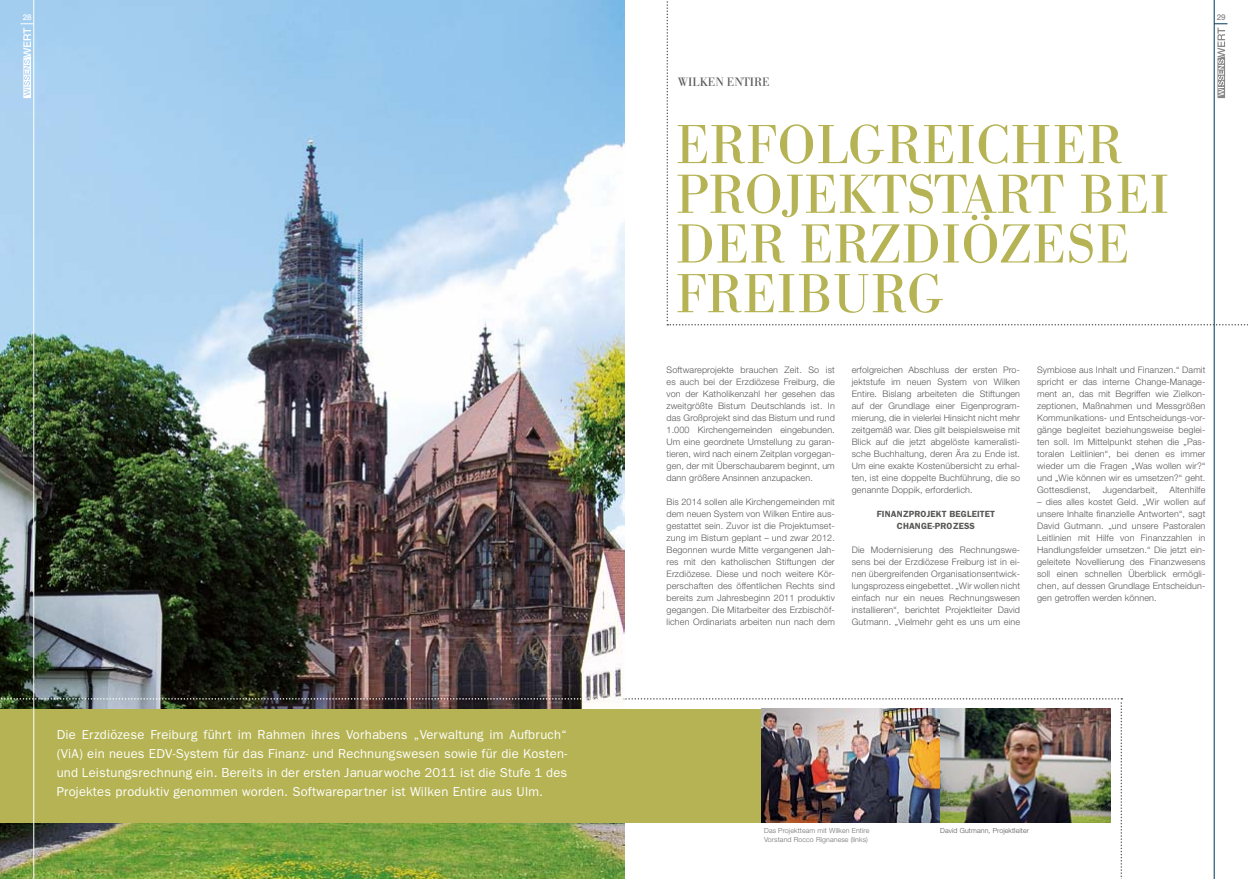
<style>
.page{position:relative;width:1248px;height:879px;background:#fff}
.page>*{position:absolute;margin:0;border:0;box-sizing:border-box;transform-origin:0 0}
.t1{font:54px "Bodoni BE";letter-spacing:.025em;color:#b5b353}
.t2{font:13px/19px "Franklin Gothic";letter-spacing:.015em;color:#fff;text-align:justify}
.t3{font:12px "Bodoni BE";color:#575756}
.t4{font:300 9px/12px "Helvetica Neue";letter-spacing:.015em;color:#575756;text-align:justify}
.t5{font:600 9px/12px "Franklin Gothic";letter-spacing:.015em;color:#575756}
.t6{font:500 8px "Helvetica Neue";color:#fff}
.t7{font:500 8px "Helvetica Neue";color:#878787}
.t8{font:300 7px "Helvetica Neue";letter-spacing:.015em;color:#706f6f}
.t9{font:300 7px "Helvetica Neue";letter-spacing:.015em;color:#575756}
</style>
<div class="page">
<img style="left:0;top:0;width:624px;height:698px">
<hr style="left:1213px;top:0;width:1px;height:879px;background:#00385b">
<svg style="left:666px;top:0;width:582px;height:325px"></svg>
<hr style="left:34px;top:0;width:1px;height:879px;background:#fff">
<svg style="left:21px;top:24px;width:13px;height:74px"></svg>
<img style="left:0;top:698px;width:1122px;height:181px">
<p class="t6" style="left:23px;top:13px;width:10px">28</p>
<p class="t7" style="left:1216px;top:13px;width:10px">29</p>
<h3 class="t3" style="left:677px;top:75px;width:93px">WILKEN ENTIRE</h3>
<h1 class="t1" style="left:675px;top:114px;width:36px">ERFOL</h1>
<h1 class="t1" style="left:848px;top:114px;width:72px">GREICHER</h1>
<h1 class="t1" style="left:675px;top:163px;width:162px">PROJEKTSTART</h1>
<h1 class="t1" style="left:1079px;top:163px;width:30px">BEI</h1>
<h1 class="t1" style="left:675px;top:213px;width:37px">DER</h1>
<h1 class="t1" style="left:799px;top:213px;width:33px">ERZDI</h1>
<h1 class="t1" style="left:961px;top:213px;width:72px">ÖZESE</h1>
<h1 class="t1" style="left:675px;top:263px;width:34px">FREIBUR</h1>
<h1 class="t1" style="left:907px;top:263px;width:38px">G</h1>
<p class="t2" style="left:57px;top:725px;width:512px">Die Erzdiözese Freiburg führt im Rahmen ihres Vorhabens „Verwaltung im Aufbruch“ (ViA) ein neues EDV-System für das Finanz- und Rechnungswesen sowie für die Kosten&shy;und Leistungsrechnung ein. Bereits in der ersten Januarwoche 2011 ist die Stufe 1 des Projektes produktiv genommen worden. Softwarepartner ist Wilken Entire aus Ulm.</p>
<p class="t4" style="left:666px;top:364px;width:170px">Softwareprojekte brauchen Zeit. So ist es auch bei der Erzdiözese Freiburg, die von der Katholikenzahl her gesehen das zweitgrößte Bistum Deutschlands ist. In das Großprojekt sind das Bistum und rund 1.000 Kirchengemeinden eingebunden.<br>Um eine geordnete Umstellung zu garan&shy;tieren, wird nach einem Zeitplan vorgegan&shy;gen, der mit Überschaubarem beginnt, um dann größere Ansinnen anzupacken.</p>
<p class="t4" style="left:666px;top:496px;width:170px">Bis 2014 sollen alle Kirchengemeinden mit dem neuen System von Wilken Entire aus&shy;gestattet sein. Zuvor ist die Projektumset&shy;zung im Bistum geplant – und zwar 2012.<br>Begonnen wurde Mitte vergangenen Jah&shy;res mit den katholischen Stiftungen der Erzdiözese. Diese und noch weitere Kör&shy;perschaften des öffentlichen Rechts sind bereits zum Jahresbeginn 2011 produktiv gegangen. Die Mitarbeiter des Erzbischöf&shy;lichen Ordinariats arbeiten nun nach dem</p>
<p class="t4" style="left:851px;top:364px;width:170px">erfolgreichen Abschluss der ersten Pro&shy;jektstufe im neuen System von Wilken Entire. Bislang arbeiteten die Stiftungen auf der Grundlage einer Eigenprogram&shy;mierung, die in vielerlei Hinsicht nicht mehr zeitgemäß war. Dies gilt beispielsweise mit Blick auf die jetzt abgelöste kameralisti&shy;sche Buchhaltung, deren Ära zu Ende ist.<br>Um eine exakte Kostenübersicht zu erhal&shy;ten, ist eine doppelte Buchführung, die so genannte Doppik, erforderlich.</p>
<p class="t5" style="left:876px;top:508px;width:27px">FINANZP</p>
<p class="t5" style="left:896px;top:508px;width:100px;text-indent:18px">ROJEKT BEGLEITET<br>CHANG E-PROZESS</p>
<p class="t4" style="left:851px;top:543px;width:170px">Die Modernisierung des Rechnungswe&shy;sens bei der Erzdiözese Freiburg ist in ei&shy;nen übergreifenden Organisationsentwick&shy;lungsprozess eingebettet. „Wir wollen nicht einfach nur ein neues Rechnungswesen installieren“, berichtet Projektleiter David Gutmann. „Vielmehr geht es uns um eine</p>
<p class="t4" style="left:1037px;top:363px;width:170px">Symbiose aus Inhalt und Finanzen.“ Damit spricht er das interne Change-Manage&shy;ment an, das mit Begriffen wie Zielkon&shy;zeptionen, Maßnahmen und Messgrößen Kommunikations- und Entscheidungs-vor&shy;gänge begleitet beziehungsweise beglei&shy;ten soll. Im Mittelpunkt stehen die „Pas&shy;toralen Leitlinien“, bei denen es immer wieder um die Fragen „Was wollen wir?“ und „Wie können wir es umsetzen?“ geht.<br>Gottesdienst,</p>
<p class="t4" style="left:1102px;top:483px;width:56px">Jugendarbeit,</p>
<p class="t4" style="left:1169px;top:483px;width:37px">Altenhilfe</p>
<p class="t4" style="left:1037px;top:495px;width:170px">– dies alles kostet Geld. „Wir wollen auf unsere Inhalte finanzielle Antworten“, sagt David Gutmann. „und unsere Pastoralen Leitlinien mit Hilfe von Finanzzahlen in Handlungsfelder umsetzen.“ Die jetzt ein&shy;geleitete Novellierung des Finanzwesens soll einen schnellen Überblick ermögli&shy;chen, auf dessen Grundlage Entscheidun&shy;gen getroffen werden können.</p>
<p class="t8" style="left:764px;top:826px;width:107px">Das Projektteam mit Wilken Entire</p>
<p class="t9" style="left:940px;top:826px;width:90px">David Gutmann, Projektleiter</p>
<p class="t8" style="left:764px;top:835px;width:105px">Vorstand Rocco Rignanese (links)</p>
</div>
